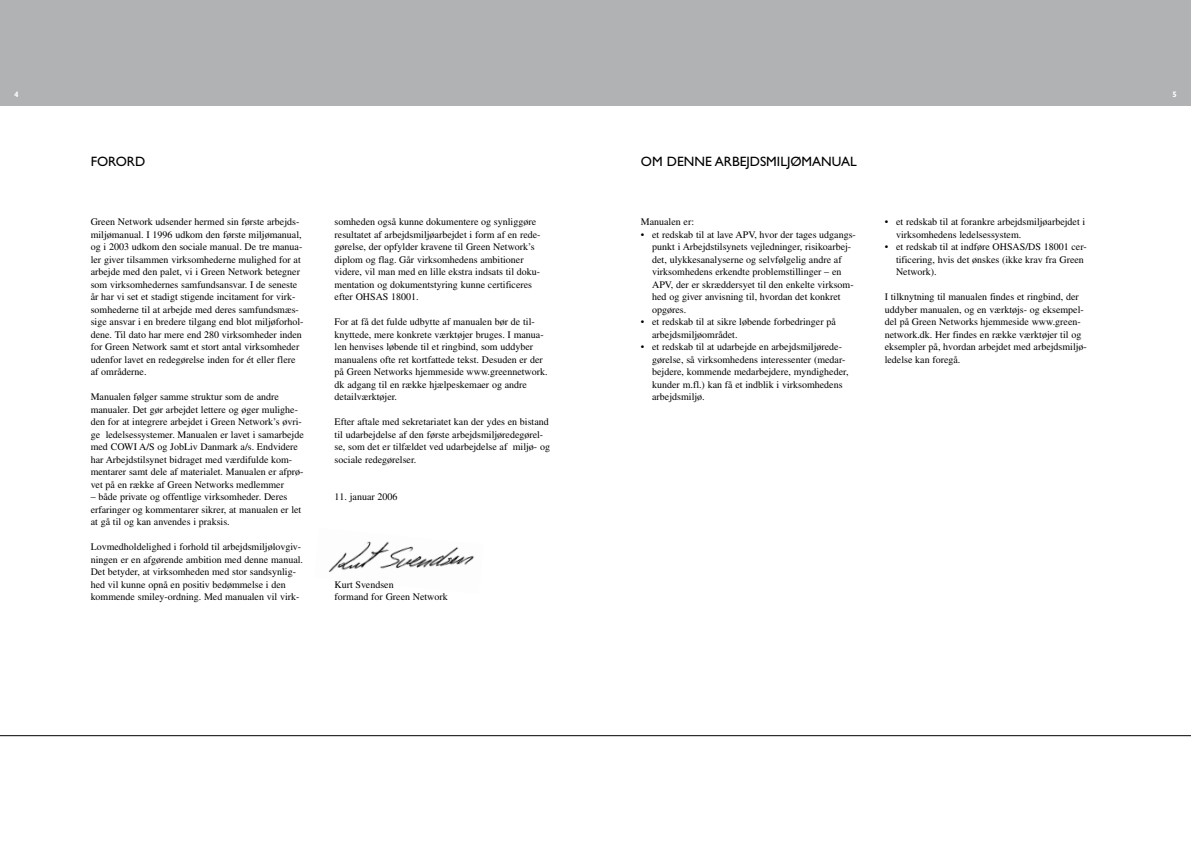
<style>
.page{position:relative;width:1191px;height:842px;background:#fff}
.page>*{position:absolute;margin:0;border:0;box-sizing:border-box;transform-origin:0 0}
.t1{font:13.6px "Gill Sans";color:#000}
.t2{font:10px/12.5px "Times";color:#000}
.t3{font:700 8px "Gill Sans";color:#fff}
</style>
<div class="page">
<div style="left:0;top:0;width:595px;height:106px;background:#b1b2b4"></div>
<div style="left:595px;top:0;width:596px;height:106px;background:#b1b2b4"></div>
<hr style="left:0;top:735px;width:1191px;height:1px;background:#000">
<img style="left:328px;top:541px;width:146px;height:31px">
<p class="t3" style="left:14px;top:89px;width:6px">4</p>
<p class="t3" style="left:1172px;top:89px;width:6px">5</p>
<h1 class="t1" style="left:91px;top:154px;width:56px">FORORD</h1>
<h1 class="t1" style="left:641px;top:154px;width:218px">OM DENNE ARBEJDSMILJØMANUAL</h1>
<p class="t2" style="left:91px;top:215px;width:214px">Green Network udsender hermed sin første arbejds&shy;miljømanual. I 1996 udkom den første miljømanual, og i 2003 udkom den sociale manual. De tre manua&shy;ler giver tilsammen virksomhederne mulighed for at arbejde med den palet, vi i Green Network betegner som virksomhedernes samfundsansvar. I de seneste år har vi set et stadigt stigende incitament for virk&shy;somhederne til at arbejde med deres samfundsmæs&shy;sige ansvar i en bredere tilgang end blot miljøforhol&shy;dene. Til dato har mere end 280 virksomheder inden for Green Network samt et stort antal virksomheder udenfor lavet en redegørelse inden for ét eller flere af områderne.</p>
<p class="t2" style="left:91px;top:390px;width:215px">Manualen følger samme struktur som de andre manualer. Det gør arbejdet lettere og øger mulighe&shy;den for at integrere arbejdet i Green Network’s øvri&shy;ge ledelsessystemer. Manualen er lavet i samarbejde med COWI A/S og JobLiv Danmark a/s. Endvidere har Arbejdstilsynet bidraget med værdifulde kom&shy;mentarer samt dele af materialet. Manualen er afprø&shy;vet på en række af Green Networks medlemmer</p>
<p class="t2" style="left:91px;top:490px;width:212px">– både private og offentlige virksomheder. Deres erfaringer og kommentarer sikrer, at manualen er let at gå til og kan anvendes i praksis.</p>
<p class="t2" style="left:91px;top:540px;width:214px">Lovmedholdelighed i forhold til arbejdsmiljølovgiv&shy;ningen er en afgørende ambition med denne manual.<br>Det betyder, at virksomheden med stor sandsynlig&shy;hed vil kunne opnå en positiv bedømmelse i den kommende smiley-ordning. Med manualen vil virk-</p>
<p class="t2" style="left:334px;top:215px;width:207px">somheden også kunne dokumentere og synliggøre resultatet af arbejdsmiljøarbejdet i form af en rede&shy;gørelse, der opfylder kravene til Green Network’s diplom og flag. Går virksomhedens ambitioner videre, vil man med en lille ekstra indsats til doku&shy;mentation og dokumentstyring kunne certificeres efter OHSAS 18001.</p>
<p class="t2" style="left:334px;top:315px;width:214px">For at få det fulde udbytte af manualen bør de til&shy;knyttede, mere konkrete værktøjer bruges. I manua&shy;len henvises løbende til et ringbind, som uddyber manualens ofte ret kortfattede tekst. Desuden er der på Green Networks hjemmeside www.greennetwork. dk adgang til en række hjælpeskemaer og andre detailværktøjer.</p>
<p class="t2" style="left:334px;top:415px;width:217px">Efter aftale med sekretariatet kan der ydes en bistand til udarbejdelse af den første arbejdsmiljøredegørel&shy;se, som det er tilfældet ved udarbejdelse af miljø- og sociale redegørelser.</p>
<p class="t2" style="left:334px;top:490px;width:64px">11. januar 2006</p>
<p class="t2" style="left:334px;top:578px;width:115px">Kurt Svendsen<br>formand for Green Network</p>
<p class="t2" style="left:641px;top:215px;width:55px">Manualen er:</p>
<p class="t2" style="left:652px;top:228px;width:205px;text-indent:-11px">• et redskab til at lave APV, hvor der tages udgangs&shy;punkt i Arbejdstilsynets vejledninger, risikoarbej&shy;det, ulykkesanalyserne og selvfølgelig andre af virksomhedens erkendte problemstillinger – en APV, der er skræddersyet til den enkelte virksom&shy;hed og giver anvisning til, hvordan det konkret opgøres.</p>
<p class="t2" style="left:652px;top:315px;width:185px;text-indent:-11px">• et redskab til at sikre løbende forbedringer på arbejdsmiljøområdet.</p>
<p class="t2" style="left:652px;top:340px;width:198px;text-indent:-11px">• et redskab til at udarbejde en arbejdsmiljørede&shy;gørelse, så virksomhedens interessenter (medar&shy;bejdere, kommende medarbejdere, myndigheder, kunder m.fl.) kan få et indblik i virksomhedens arbejdsmiljø.</p>
<p class="t2" style="left:896px;top:215px;width:191px;text-indent:-11px">• et redskab til at forankre arbejdsmiljøarbejdet i virksomhedens ledelsessystem.</p>
<p class="t2" style="left:896px;top:240px;width:192px;text-indent:-11px">• et redskab til at indføre OHSAS/DS 18001 cer&shy;tificering, hvis det ønskes (ikke krav fra Green<br>Network).</p>
<p class="t2" style="left:884px;top:290px;width:204px">I tilknytning til manualen findes et ringbind, der uddyber manualen, og en værktøjs- og eksempel&shy;del på Green Networks hjemmeside www.green&shy;network.dk. Her findes en række værktøjer til og eksempler på, hvordan arbejdet med arbejdsmiljø&shy;ledelse kan foregå.</p>
</div>
